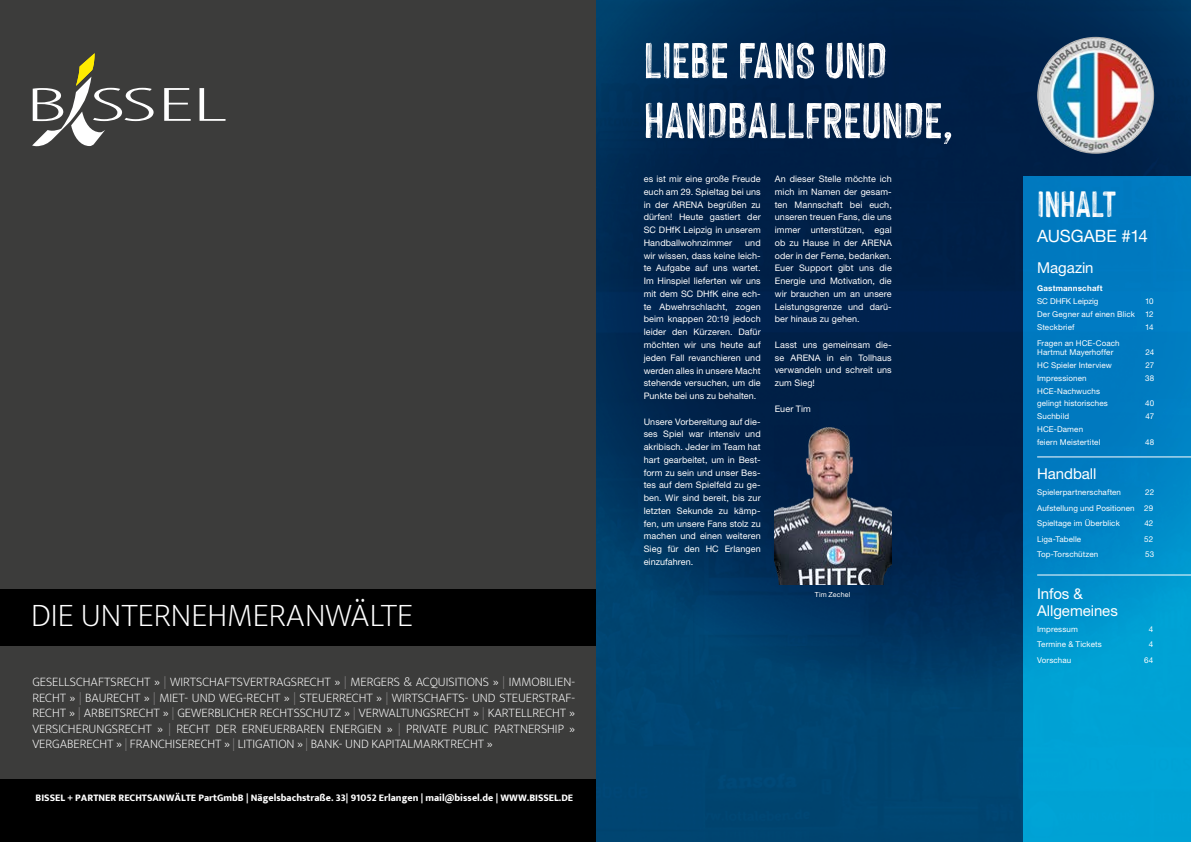
<style>
.page{position:relative;width:1191px;height:842px;background:#fff}
.page>*{position:absolute;margin:0;border:0;box-sizing:border-box;transform-origin:0 0}
.t1{font:55px/60px "Hackney Personal Use Only";letter-spacing:-.01em;color:#fff}
.t2{font:40px "Hackney Personal Use Only";letter-spacing:-.005em;color:#fff}
.t3{font:200 32.9px "Mukta";color:#fff}
.t4{font:17px "Helvetica Neue LT Std";letter-spacing:-.005em;color:#fff}
.t5{font:15px/17px "Helvetica Neue LT Std";letter-spacing:-.005em;color:#fff}
.t6{font:200 12.9px/15.4px "Mukta";color:#fff;text-align:justify}
.t7{font:800 10px "Mukta";color:#fff}
.t8{font:9px/12.8px "Helvetica Neue LT Std";letter-spacing:.01em;color:#fff;text-align:justify}
.t9{font:8px/12.8px "Helvetica Neue LT Std";letter-spacing:.015em;color:#fff}
.t10{font:700 8px "Helvetica Neue LT Std";letter-spacing:.025em;color:#fff}
.t11{font:8px "Helvetica Neue LT Std";letter-spacing:-.005em;color:#fff}
.t12{font:7px "Helvetica Neue LT Std";letter-spacing:.02em;color:#fff}
.s1{color:#878686}
.s2{font-size:65px}
</style>
<div class="page">
<div style="left:595px;top:695px;width:428px;height:147px;background:#004571"></div>
<div style="left:1023px;top:176px;width:168px;height:666px;background:#00a2d5"></div>
<svg style="left:595px;top:0;width:596px;height:695px;background:#003c6b"></svg>
<img style="left:774px;top:426px;width:117px;height:158px">
<img style="left:1037px;top:37px;width:117px;height:117px;border-radius:58px">
<hr style="left:1037px;top:456px;width:154px;height:1px;background:#fff">
<hr style="left:1037px;top:574px;width:154px;height:1px;background:#fff">
<div style="left:0;top:0;width:595px;height:842px;background:#3c3c3b"></div>
<div style="left:0;top:779px;width:595px;height:63px;background:#000"></div>
<svg style="left:164px;top:88px;width:27px;height:33px"></svg>
<svg style="left:199px;top:88px;width:26px;height:33px"></svg>
<svg style="left:32px;top:53px;width:122px;height:93px"></svg>
<div style="left:0;top:589px;width:595px;height:57px;background:#000"></div>
<h3 class="t3" style="left:31px;top:589px;width:384px">DIE UNTERNEHMERANWÄLTE</h3>
<p class="t6" style="left:32px;top:674px;width:544px">GESELLSCHAFTSRECHT » <span class="s1">|</span> WIRTSCHAFTSVERTRAGSRECHT » <span class="s1">|</span> MERGERS &amp; ACQUISITIONS » <span class="s1">|</span> IMMOBILIEN-RECHT » <span class="s1">|</span> BAURECHT » <span class="s1">|</span> MIET- UND WEG-RECHT » <span class="s1">|</span> STEUERRECHT » <span class="s1">|</span> WIRTSCHAFTS- UND STEUERSTRAF-RECHT » <span class="s1">|</span> ARBEITSRECHT » <span class="s1">|</span> GEWERBLICHER RECHTSSCHUTZ » <span class="s1">|</span> VERWALTUNGSRECHT » <span class="s1">|</span> KARTELLRECHT » VERSICHERUNGSRECHT » <span class="s1">|</span> RECHT DER ERNEUERBAREN ENERGIEN » <span class="s1">|</span> PRIVATE PUBLIC PARTNERSHIP » VERGABERECHT » <span class="s1">|</span> FRANCHISERECHT » <span class="s1">|</span> LITIGATION » <span class="s1">|</span> BANK- UND KAPITALMARKTRECHT »</p>
<p class="t7" style="left:36px;top:791px;width:539px">BISSEL + PARTNER RECHTSANWÄLTE PartGmbB | Nägelsbachstraße. 33| 91052 Erlangen | mail@bissel.de | WWW.BISSEL.DE</p>
<h1 class="t1" style="left:643px;top:29px;width:312px">LIEBE FANS UND<br>HANDBALLFREUNDE<span class="s2">,</span></h1>
<p class="t8" style="left:643px;top:172px;width:118px">es ist mir eine große Freude euch am 29. Spieltag bei uns in der ARENA begrüßen zu dürfen! Heute gastiert der SC DHfK Leipzig in unserem Handballwohnzimmer</p>
<p class="t8" style="left:643px;top:236px;width:118px;text-indent:101px">und wir wissen, dass keine leich&shy;te Aufgabe auf uns wartet.<br>Im Hinspiel lieferten wir uns mit dem SC DHfK eine ech&shy;te Abwehrschlacht, zogen beim knappen 20:19 jedoch leider den Kürzeren. Dafür möchten wir uns heute auf jeden Fall revanchieren und werden alles in unsere Macht stehende versuchen, um die Punkte bei uns zu behalten.</p>
<p class="t8" style="left:643px;top:415px;width:118px">Unsere Vorbereitung auf die&shy;ses Spiel war intensiv und akribisch. Jeder im Team hat hart gearbeitet, um in Best&shy;form zu sein und unser Bes&shy;tes auf dem Spielfeld zu ge&shy;ben. Wir sind bereit, bis zur letzten Sekunde zu kämp&shy;fen, um unsere Fans stolz zu machen und einen weiteren Sieg für den HC Erlangen einzufahren.</p>
<p class="t8" style="left:775px;top:172px;width:118px">An dieser Stelle möchte ich mich im Namen der gesam&shy;ten Mannschaft bei euch, unseren treuen Fans, die uns immer unterstützen, egal ob zu Hause in der ARENA oder in der Ferne, bedanken.<br>Euer Support gibt uns die Energie und Motivation, die wir brauchen um an unsere Leistungsgrenze und darü&shy;ber hinaus zu gehen.</p>
<p class="t8" style="left:775px;top:338px;width:118px">Lasst uns gemeinsam die&shy;se ARENA in ein Tollhaus verwandeln und schreit uns zum Sieg!</p>
<p class="t8" style="left:775px;top:402px;width:38px">Euer Tim</p>
<p class="t12" style="left:815px;top:590px;width:37px">Tim Zechel</p>
<h2 class="t2" style="left:1037px;top:182px;width:81px">INHALT</h2>
<h3 class="t4" style="left:1037px;top:226px;width:112px">AUSGABE #14</h3>
<h3 class="t5" style="left:1037px;top:259px;width:58px">Magazin</h3>
<p class="t10" style="left:1037px;top:284px;width:67px">Gastmannschaft</p>
<p class="t11" style="left:1037px;top:297px;width:63px">SC DHFK Leipzig</p>
<p class="t9" style="left:1145px;top:295px;width:10px">10</p>
<p class="t9" style="left:1037px;top:308px;width:99px">Der Gegner auf einen Blick</p>
<p class="t9" style="left:1145px;top:308px;width:10px">12</p>
<p class="t9" style="left:1037px;top:320px;width:39px">Steckbrief</p>
<p class="t9" style="left:1145px;top:320px;width:10px">14</p>
<p class="t9" style="left:1037px;top:338px;width:84px;line-height:9.6px">Fragen an HCE-Coach<br>Hartmut Mayerhoffer</p>
<p class="t9" style="left:1145px;top:346px;width:10px">24</p>
<p class="t9" style="left:1037px;top:359px;width:76px">HC Spieler Interview</p>
<p class="t9" style="left:1145px;top:359px;width:10px">27</p>
<p class="t9" style="left:1037px;top:371px;width:51px">Impressionen</p>
<p class="t9" style="left:1145px;top:371px;width:11px">38</p>
<p class="t9" style="left:1037px;top:384px;width:72px">HCE-Nachwuchs gelingt historisches</p>
<p class="t9" style="left:1145px;top:397px;width:10px">40</p>
<p class="t9" style="left:1037px;top:410px;width:34px">Suchbild</p>
<p class="t9" style="left:1145px;top:410px;width:10px">47</p>
<p class="t9" style="left:1037px;top:422px;width:65px">HCE-Damen feiern Meistertitel</p>
<p class="t9" style="left:1145px;top:435px;width:10px">48</p>
<h3 class="t5" style="left:1037px;top:465px;width:61px">Handball</h3>
<p class="t9" style="left:1037px;top:486px;width:85px">Spielerpartnerschaften</p>
<p class="t9" style="left:1037px;top:484px;width:118px;line-height:15.6px;text-align:justify;text-indent:108px">22<br>Aufstellung und Positionen 29<br>Spieltage im Überblick</p>
<p class="t9" style="left:1144px;top:517px;width:10px">42</p>
<p class="t9" style="left:1037px;top:532px;width:46px">Liga-Tabelle</p>
<p class="t9" style="left:1144px;top:532px;width:10px">52</p>
<p class="t9" style="left:1037px;top:548px;width:63px">Top-Torschützen</p>
<p class="t9" style="left:1145px;top:548px;width:10px">53</p>
<h3 class="t5" style="left:1037px;top:585px;width:82px">Infos &amp;<br>Allgemeines</h3>
<p class="t9" style="left:1037px;top:622px;width:42px">Impressum</p>
<p class="t9" style="left:1148px;top:622px;width:6px">4</p>
<p class="t9" style="left:1037px;top:638px;width:66px">Termine &amp; Tickets</p>
<p class="t9" style="left:1148px;top:638px;width:6px">4</p>
<p class="t9" style="left:1037px;top:654px;width:36px">Vorschau</p>
<p class="t9" style="left:1144px;top:654px;width:11px">64</p>
</div>
